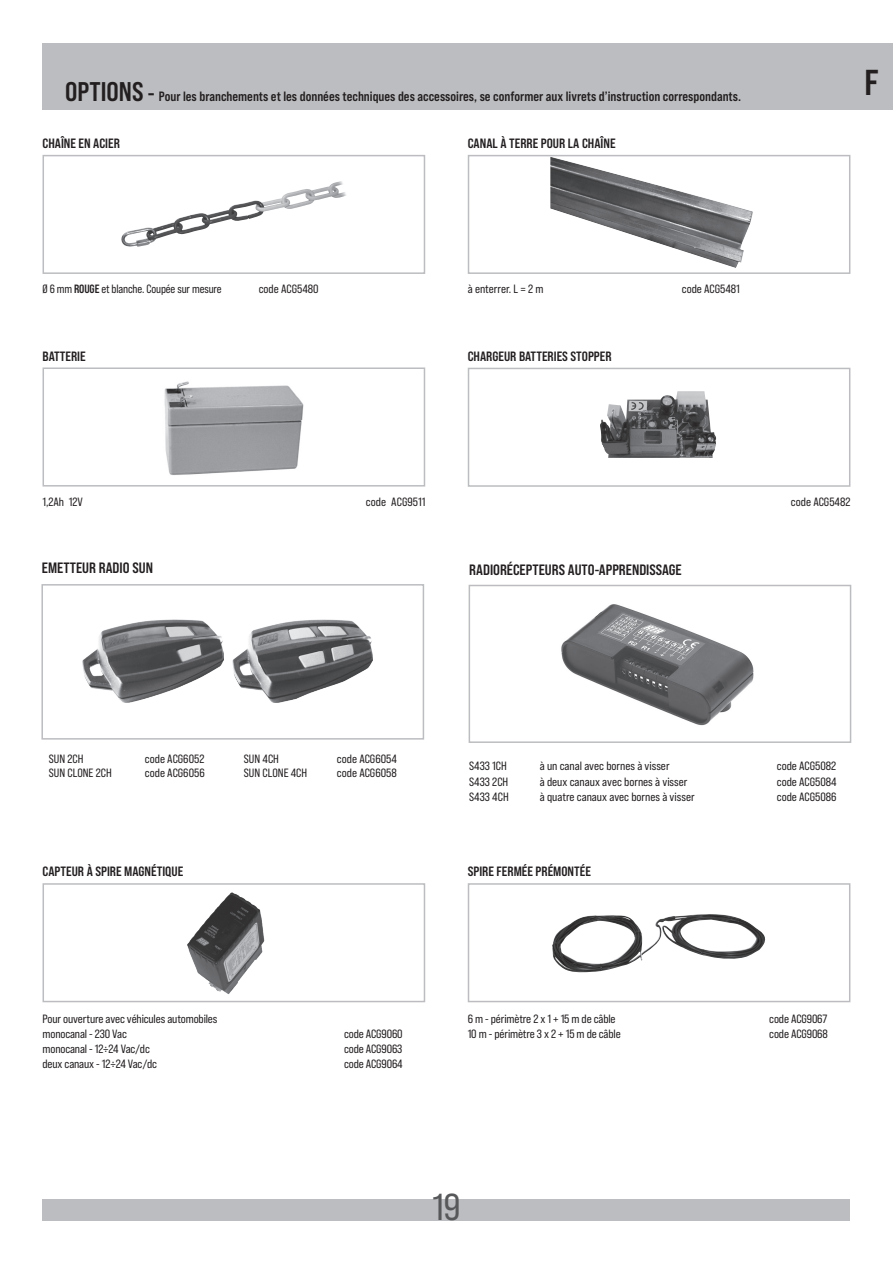
<style>
.page{position:relative;width:893px;height:1263px;background:#fff}
.page>*{position:absolute;margin:0;border:0;box-sizing:border-box;transform-origin:0 0}
.t1{font:37.5px "Bebas Neue Pro Sm E Rg";color:#57585a}
.t2{font:36px "Bebas Neue Pro Sm E Bd";color:#231f20}
.t3{font:15px "Bebas Neue Pro Sm E Bd";color:#231f20}
.t4{font:13.5px "Bebas Neue Pro Sm E Bd";color:#231f20}
.t5{font:12px/15px "Bebas Neue Pro Sm E Rg";letter-spacing:-.005em;color:#231f20}
.t6{font:12px "Bebas Neue Pro Sm E Rg";letter-spacing:-.005em;color:#231f20;scale:.96 1}
.s1{font-size:27px}
.s2{font-size:22.5px}
.s3{font-family:"Bebas Neue Pro Sm E Bd"}
</style>
<div class="page">
<div style="left:43px;top:1199px;width:807px;height:22px;background:#bcbdc0"></div>
<div style="left:43px;top:44px;width:850px;height:66px;background:#bcbdc0"></div>
<svg style="left:42px;top:155px;width:384px;height:119px"></svg>
<img style="left:120px;top:180px;width:230px;height:68px">
<svg style="left:42px;top:367px;width:384px;height:120px"></svg>
<img style="left:158px;top:378px;width:152px;height:99px">
<svg style="left:467px;top:155px;width:384px;height:119px"></svg>
<svg style="left:467px;top:367px;width:384px;height:120px"></svg>
<img style="left:600px;top:391px;width:116px;height:67px">
<svg style="left:42px;top:883px;width:384px;height:120px"></svg>
<svg style="left:467px;top:883px;width:384px;height:120px"></svg>
<img style="left:552px;top:914px;width:216px;height:59px">
<img style="left:183px;top:889px;width:86px;height:108px">
<img style="left:550px;top:157px;width:204px;height:113px">
<svg style="left:468px;top:584px;width:384px;height:159px"></svg>
<img style="left:557px;top:603px;width:200px;height:127px">
<svg style="left:41px;top:584px;width:384px;height:156px"></svg>
<img style="left:83px;top:620px;width:140px;height:83px">
<img style="left:232px;top:620px;width:141px;height:82px">
<p class="t4" style="left:65px;top:88px;width:677px"><span class="s1">OPTIONS</span> <span class="s2">-</span> Pour les branchements et les données techniques des accessoires, se conformer aux livrets d’instruction correspondants.</p>
<h2 class="t2" style="left:864px;top:61px;width:16px">F</h2>
<p class="t4" style="left:43px;top:135px;width:79px">CHAÎNE EN ACIER</p>
<p class="t4" style="left:468px;top:135px;width:149px">CANAL À TERRE POUR LA CHAÎNE</p>
<p class="t6" style="left:43px;top:282px;width:188px">Ø 6 mm <span class="s3">ROUGE</span> et blanche. Coupée sur mesure</p>
<p class="t5" style="left:259px;top:282px;width:61px">code ACG5480</p>
<p class="t4" style="left:43px;top:348px;width:45px">BATTERIE</p>
<p class="t5" style="left:468px;top:282px;width:77px">à enterrer. L = 2 m</p>
<p class="t5" style="left:682px;top:282px;width:60px">code ACG5481</p>
<p class="t4" style="left:468px;top:348px;width:145px">CHARGEUR BATTERIES STOPPER</p>
<p class="t5" style="left:43px;top:494px;width:42px">1,2Ah 12V</p>
<p class="t5" style="left:366px;top:494px;width:61px">code ACG9511</p>
<p class="t3" style="left:42px;top:559px;width:113px">EMETTEUR RADIO SUN</p>
<p class="t3" style="left:469px;top:561px;width:214px">RADIORÉCEPTEURS AUTO-APPRENDISSAGE</p>
<p class="t5" style="left:791px;top:494px;width:61px">code ACG5482</p>
<p class="t5" style="left:49px;top:751px;width:36px">SUN 2CH</p>
<p class="t5" style="left:145px;top:751px;width:61px">code ACG6052</p>
<p class="t5" style="left:244px;top:751px;width:37px">SUN 4CH</p>
<p class="t5" style="left:337px;top:751px;width:61px">code ACG6054</p>
<p class="t5" style="left:49px;top:765px;width:64px">SUN CLONE 2CH</p>
<p class="t5" style="left:145px;top:765px;width:61px">code ACG6056</p>
<p class="t5" style="left:244px;top:765px;width:65px">SUN CLONE 4CH</p>
<p class="t5" style="left:337px;top:765px;width:61px">code ACG6058</p>
<p class="t4" style="left:43px;top:863px;width:142px">CAPTEUR À SPIRE MAGNÉTIQUE</p>
<p class="t5" style="left:469px;top:759px;width:39px">S433 1CH</p>
<p class="t5" style="left:540px;top:759px;width:131px">à un canal avec bornes à visser</p>
<p class="t5" style="left:777px;top:759px;width:61px">code ACG5082</p>
<p class="t5" style="left:469px;top:774px;width:41px">S433 2CH</p>
<p class="t5" style="left:540px;top:774px;width:149px">à deux canaux avec bornes à visser</p>
<p class="t5" style="left:777px;top:774px;width:61px">code ACG5084</p>
<p class="t5" style="left:469px;top:789px;width:41px">S433 4CH</p>
<p class="t5" style="left:540px;top:789px;width:156px">à quatre canaux avec bornes à visser</p>
<p class="t5" style="left:777px;top:789px;width:61px">code ACG5086</p>
<p class="t4" style="left:468px;top:863px;width:125px">SPIRE FERMÉE PRÉMONTÉE</p>
<p class="t5" style="left:43px;top:1011px;width:176px">Pour ouverture avec véhicules automobiles monocanal - 230 Vac</p>
<p class="t5" style="left:344px;top:1026px;width:60px">code ACG9060</p>
<p class="t5" style="left:43px;top:1041px;width:109px">monocanal - 12÷24 Vac/dc</p>
<p class="t5" style="left:344px;top:1041px;width:60px">code ACG9063</p>
<p class="t5" style="left:43px;top:1056px;width:116px">deux canaux - 12÷24 Vac/dc</p>
<p class="t5" style="left:344px;top:1056px;width:60px">code ACG9064</p>
<p class="t5" style="left:468px;top:1011px;width:149px">6 m - périmètre 2 x 1 + 15 m de câble</p>
<p class="t5" style="left:769px;top:1011px;width:60px">code ACG9067</p>
<p class="t5" style="left:468px;top:1026px;width:154px">10 m - périmètre 3 x 2 + 15 m de câble</p>
<p class="t5" style="left:769px;top:1026px;width:60px">code ACG9068</p>
<h1 class="t1" style="left:432px;top:1185px;width:30px">19</h1>
</div>
